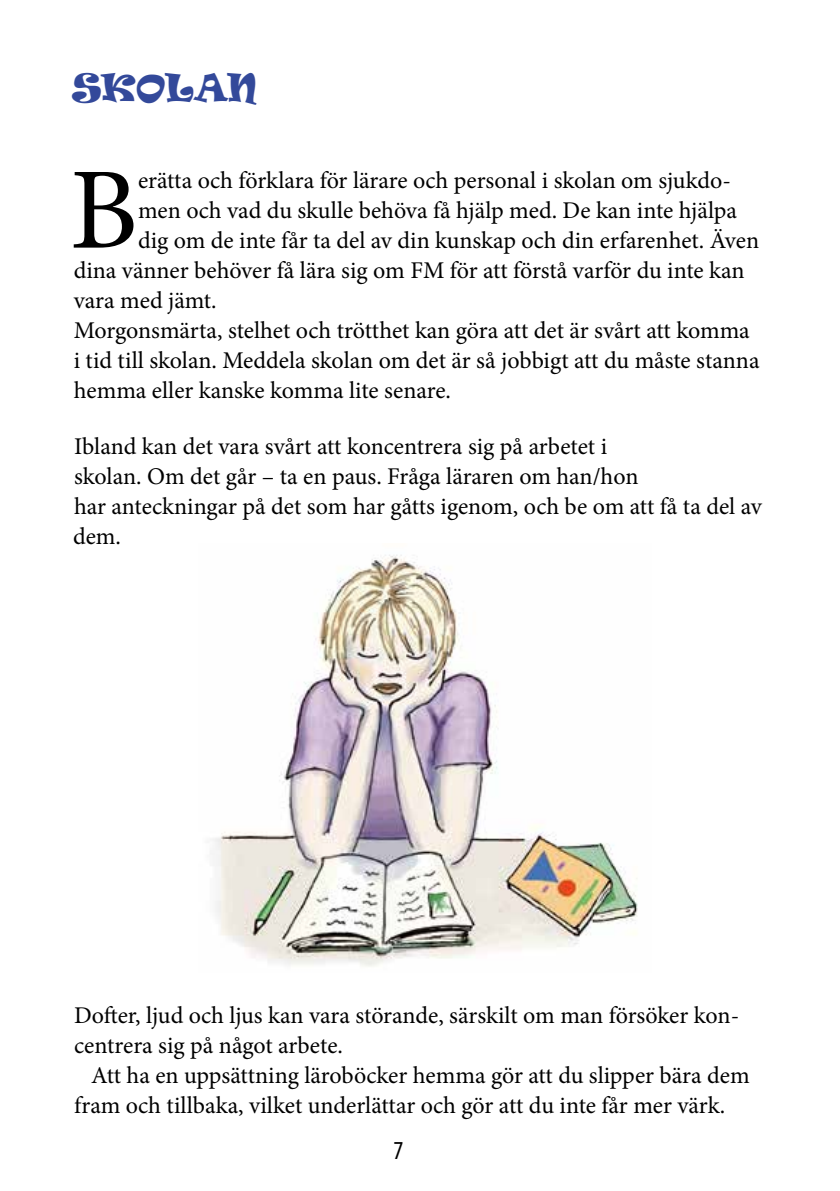
<style>
.page{position:relative;width:840px;height:1191px;background:#fff}
.page>*{position:absolute;margin:0;border:0;box-sizing:border-box;transform-origin:0 0}
.t1{font:116.4px "Minion Pro";color:#000}
.t2{font:36px "Ravie";color:#33499a}
.t3{font:condensed 26px "Myriad Pro";color:#000}
.t4{font:24px/30px "Minion Pro";letter-spacing:-.005em;color:#000}
</style>
<div class="page">
<img style="left:210px;top:554px;width:428px;height:413px">
<h2 class="t2" style="left:72px;top:63px;width:96px">SKOLA</h2>
<h2 class="t2" style="left:227px;top:63px;width:31px">N</h2>
<h1 class="t1" style="left:69px;top:132px;width:70px">B</h1>
<p class="t4" style="left:138px;top:165px;width:594px">erätta och förklara för lärare och personal i skolan om sjukdo-</p>
<p class="t4" style="left:138px;top:195px;width:600px">men och vad du skulle behöva få hjälp med. De kan inte hjälpa</p>
<p class="t4" style="left:138px;top:225px;width:622px">dig om de inte får ta del av din kunskap och din erfarenhet. Även</p>
<p class="t4" style="left:74px;top:255px;width:672px">dina vänner behöver få lära sig om FM för att förstå varför du inte kan</p>
<p class="t4" style="left:74px;top:285px;width:144px">vara med jämt.</p>
<p class="t4" style="left:74px;top:315px;width:677px">Morgonsmärta, stelhet och trötthet kan göra att det är svårt att komma</p>
<p class="t4" style="left:74px;top:345px;width:687px">i tid till skolan. Meddela skolan om det är så jobbigt att du måste stanna</p>
<p class="t4" style="left:74px;top:375px;width:378px">hemma eller kanske komma lite senare.</p>
<p class="t4" style="left:73px;top:431px;width:690px">Ibland kan det vara svårt att koncentrera sig på arbetet i<br>skolan. Om det går – ta en paus. Fråga läraren om han/hon<br>har anteckningar på det som har gåtts igenom, och be om att få ta del av dem.</p>
<p class="t4" style="left:74px;top:1000px;width:666px">Dofter, ljud och ljus kan vara störande, särskilt om man försöker kon&shy;centrera sig på något arbete.</p>
<p class="t4" style="left:74px;top:1060px;width:676px;text-indent:17px">Att ha en uppsättning läroböcker hemma gör att du slipper bära dem fram och tillbaka, vilket underlättar och gör att du inte får mer värk.</p>
<p class="t3" style="left:393px;top:1135px;width:12px">7</p>
</div>
